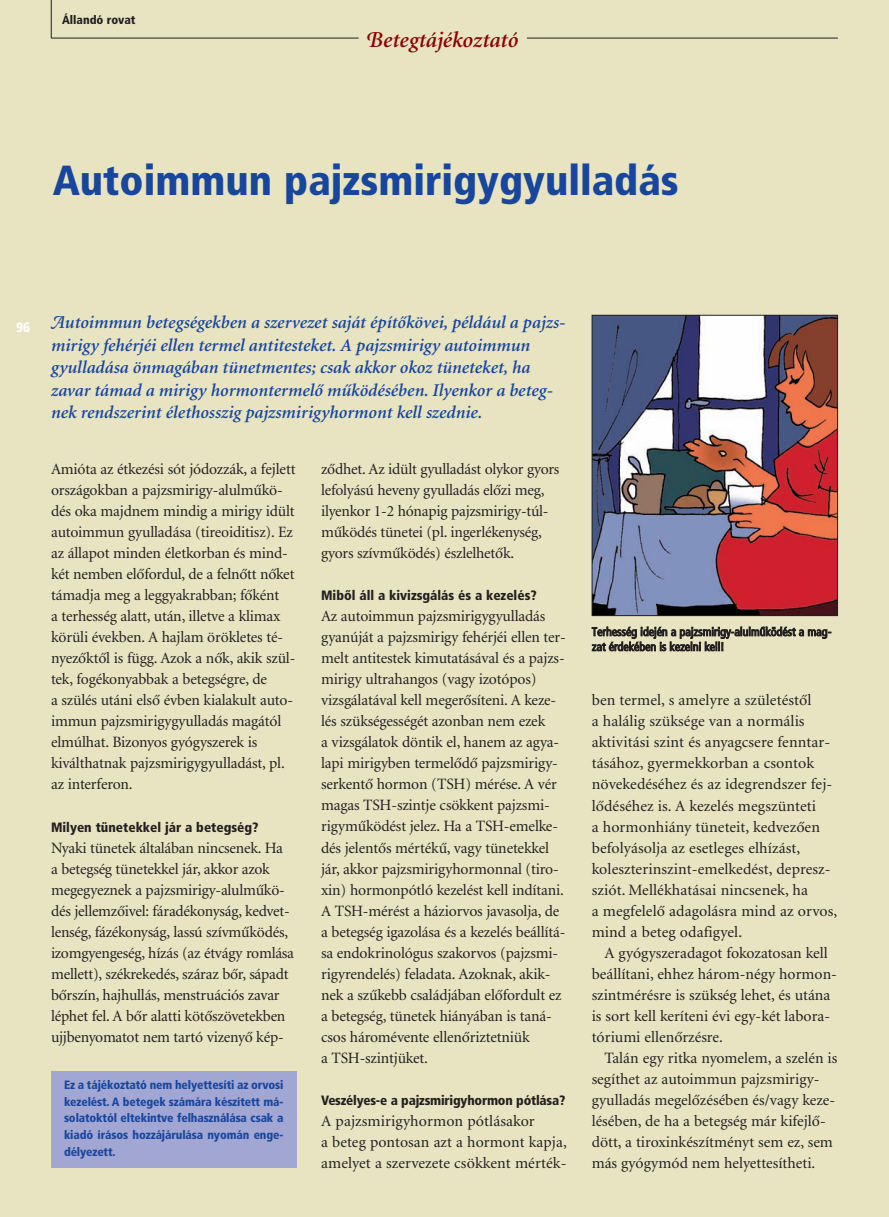
<style>
.page{position:relative;width:889px;height:1217px;background:#fff}
.page>*{position:absolute;margin:0;border:0;box-sizing:border-box;transform-origin:0 0}
.t1{font:42px "IMP Frutiger Cond Black";color:#18469d}
.t2{font:22.5px "IMP Minion Semibold Italic";color:#8b0202}
.t3{font:18px/22.5px "IMP Minion Semibold Italic";color:#18469d}
.t4{font:15.75px/21px "IMP Minion Regular";letter-spacing:-.01em;color:#231f20}
.t5{font:13.5px "IMP Frutiger Cond Black";color:#231f20}
.t6{font:13.5px "IMP Frutiger Cond Black";color:#fff}
.t7{font:12px/16.5px "IMP Frutiger Cond Black";letter-spacing:-.01em;color:#18469d;text-align:justify}
.t8{font:12px/15px "IMP Frutiger Cond Regular";color:#231f20}
.t9{font:12px "IMP Frutiger Cond Black";color:#231f20}
.s1{font-family:"IMP Minion Swash Semibold Italic"}
</style>
<div class="page">
<div style="left:0;top:0;width:889px;height:1216px;background:#e8e4c2"></div>
<hr style="left:527px;top:38px;width:311px;height:1px;background:#231f20">
<hr style="left:51px;top:38px;width:307px;height:1px;background:#231f20">
<hr style="left:51px;top:0;width:1px;height:38px;background:#231f20">
<div style="left:51px;top:1070px;width:246px;height:97px;background:#a2a6d3"></div>
<img style="left:593px;top:317px;width:243px;height:297px">
<div style="left:591px;top:315px;width:247px;height:301px;border:1px solid #231f20"></div>
<p class="t9" style="left:62px;top:15px;width:75px">Állandó rovat</p>
<h2 class="t2" style="left:366px;top:31px;width:154px"><span class="s1">B</span>etegtájékoztató</h2>
<h1 class="t1" style="left:53px;top:163px;width:627px">Autoimmun pajzsmirigygyulladás</h1>
<p class="t6" style="left:16px;top:322px;width:16px">96</p>
<p class="t3" style="left:51px;top:312px;width:516px"><span class="s1">A</span>utoimmun betegségekben a szervezet saját építôkövei, például a pajzs&shy;mirigy fehérjéi ellen termel antitesteket. A pajzsmirigy autoimmun gyulladása önmagában tünetmentes; csak akkor okoz tüneteket, ha zavar támad a mirigy hormontermelô mûködésében. Ilyenkor a beteg&shy;nek rendszerint élethosszig pajzsmirigyhormont kell szednie.</p>
<p class="t4" style="left:51px;top:460px;width:246px">Amióta az étkezési sót jódozzák, a fejlett országokban a pajzsmirigy-alulmûkö&shy;dés oka majdnem mindig a mirigy idült autoimmun gyulladása (tireoiditisz). Ez az állapot minden életkorban és mind&shy;két nemben elôfordul, de a felnôtt nôket támadja meg a leggyakrabban; fôként<br>a terhesség alatt, után, illetve a klimax körüli években. A hajlam örökletes té&shy;nyezôktôl is függ. Azok a nôk, akik szül&shy;tek, fogékonyabbak a betegségre, de<br>a szülés utáni elsô évben kialakult auto&shy;immun pajzsmirigygyulladás magától elmúlhat. Bizonyos gyógyszerek is kiválthatnak pajzsmirigygyulladást, pl. az interferon.</p>
<p class="t5" style="left:51px;top:821px;width:209px">Milyen tünetekkel jár a betegség?</p>
<p class="t4" style="left:51px;top:838px;width:244px">Nyaki tünetek általában nincsenek. Ha<br>a betegség tünetekkel jár, akkor azok megegyeznek a pajzsmirigy-alulmûkö&shy;dés jellemzôivel: fáradékonyság, kedvet&shy;lenség, fázékonyság, lassú szívmûködés, izomgyengeség, hízás (az étvágy romlása mellett), székrekedés, száraz bôr, sápadt bôrszín, hajhullás, menstruációs zavar léphet fel. A bôr alatti kötôszövetekben ujjbenyomatot nem tartó vizenyô kép-</p>
<p class="t7" style="left:64px;top:1077px;width:221px">Ez a tájékoztató nem helyettesíti az orvosi kezelést. A betegek számára készített má&shy;solatoktól eltekintve felhasználása csak a kiadó írásos hozzájárulása nyomán enge&shy;délyezett.</p>
<p class="t4" style="left:321px;top:460px;width:240px">zôdhet. Az idült gyulladást olykor gyors lefolyású heveny gyulladás elôzi meg, ilyenkor 1-2 hónapig pajzsmirigy-túl&shy;mûködés tünetei (pl. ingerlékenység, gyors szívmûködés) észlelhetôk.</p>
<p class="t5" style="left:321px;top:590px;width:217px">Mibôl áll a kivizsgálás és a kezelés?</p>
<p class="t4" style="left:321px;top:607px;width:246px">Az autoimmun pajzsmirigygyulladás gyanúját a pajzsmirigy fehérjéi ellen ter&shy;melt antitestek kimutatásával és a pajzs&shy;mirigy ultrahangos (vagy izotópos) vizsgálatával kell megerôsíteni. A keze&shy;lés szükségességét azonban nem ezek<br>a vizsgálatok döntik el, hanem az agya&shy;lapi mirigyben termelôdô pajzsmirigy&shy;serkentô hormon (TSH) mérése. A vér magas TSH-szintje csökkent pajzsmi&shy;rigymûködést jelez. Ha a TSH-emelke&shy;dés jelentôs mértékû, vagy tünetekkel jár, akkor pajzsmirigyhormonnal (tiro&shy;xin) hormonpótló kezelést kell indítani.<br>A TSH-mérést a háziorvos javasolja, de a betegség igazolása és a kezelés beállítá&shy;sa endokrinológus szakorvos (pajzsmi&shy;rigyrendelés) feladata. Azoknak, akik&shy;nek a szûkebb családjában elôfordult ez a betegség, tünetek hiányában is taná&shy;csos háromévente ellenôriztetniük<br>a TSH-szintjüket.</p>
<p class="t5" style="left:321px;top:1094px;width:246px">Veszélyes-e a pajzsmirigyhormon pótlása?</p>
<p class="t4" style="left:321px;top:1111px;width:247px">A pajzsmirigyhormon pótlásakor<br>a beteg pontosan azt a hormont kapja, amelyet a szervezete csökkent mérték-</p>
<p class="t8" style="left:592px;top:625px;width:241px">Terhesség idején a pajzsmirigy-alulmûködést a mag&shy;zat érdekében is kezelni kell!</p>
<p class="t4" style="left:591px;top:691px;width:247px">ben termel, s amelyre a születéstôl<br>a halálig szüksége van a normális aktivitási szint és anyagcsere fenntar&shy;tásához, gyermekkorban a csontok növekedéséhez és az idegrendszer fej&shy;lôdéséhez is. A kezelés megszünteti<br>a hormonhiány tüneteit, kedvezôen befolyásolja az esetleges elhízást, koleszterinszint-emelkedést, depresz&shy;sziót. Mellékhatásai nincsenek, ha<br>a megfelelô adagolásra mind az orvos, mind a beteg odafigyel.</p>
<p class="t4" style="left:591px;top:943px;width:247px;text-indent:13px">A gyógyszeradagot fokozatosan kell beállítani, ehhez három-négy hormon&shy;szintmérésre is szükség lehet, és utána is sort kell keríteni évi egy-két labora&shy;tóriumi ellenôrzésre.</p>
<p class="t4" style="left:591px;top:1048px;width:247px;text-indent:13px">Talán egy ritka nyomelem, a szelén is segíthet az autoimmun pajzsmirigy&shy;gyulladás megelôzésében és/vagy keze&shy;lésében, de ha a betegség már kifejlô&shy;dött, a tiroxinkészítményt sem ez, sem más gyógymód nem helyettesítheti.</p>
</div>
